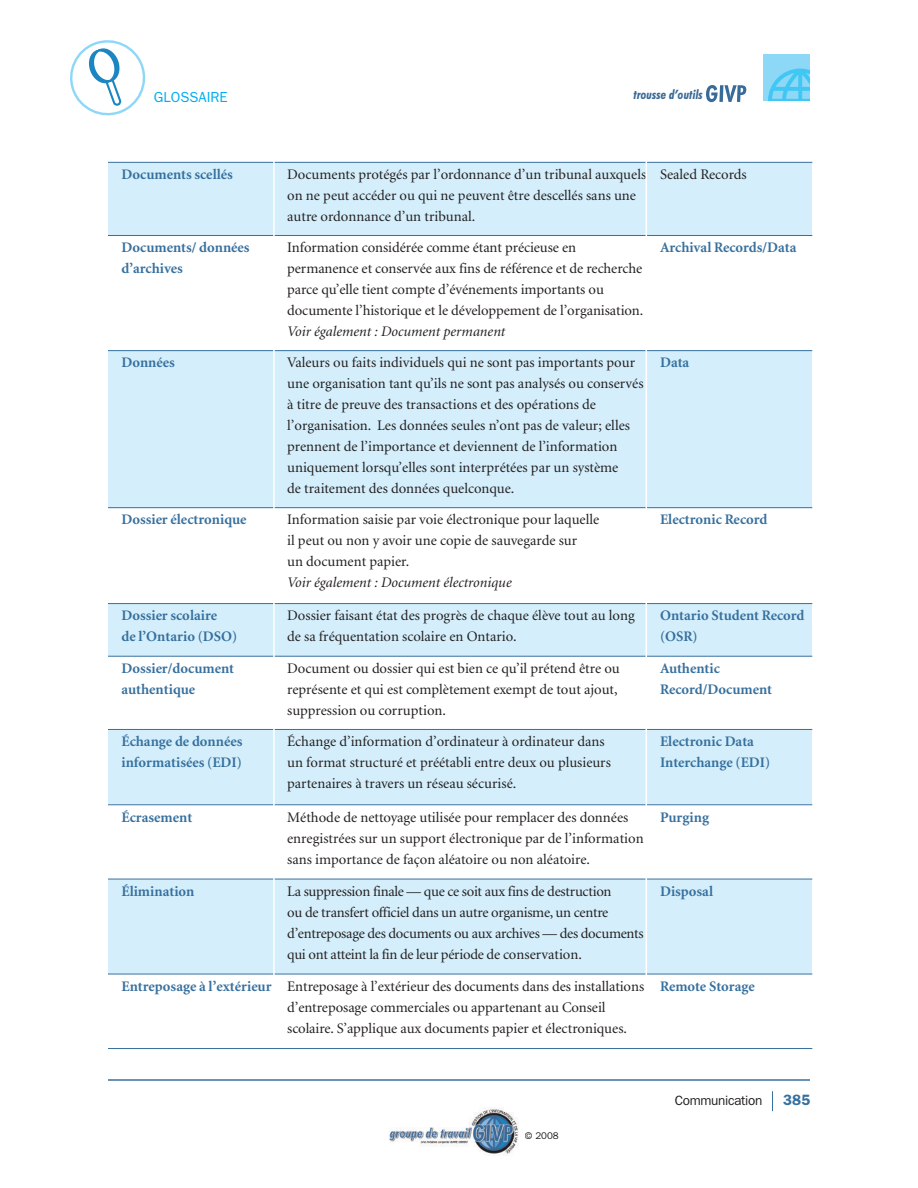
<style>
.page{position:relative;width:918px;height:1188px;background:#fff}
.page>*{position:absolute;margin:0;border:0;box-sizing:border-box;transform-origin:0 0}
.t1{font:600 15px "Franklin Gothic";color:#37709e}
.t2{font:14.7px/21px "Minion";letter-spacing:-.005em;color:#231f20}
.t3{font:700 14.7px/21px "Minion";color:#37709e}
.t4{font:italic 14.7px "Minion";color:#231f20}
.t5{font:14.7px "Franklin Gothic";color:#00aeef}
.t6{font:13.5px "Franklin Gothic";letter-spacing:-.025em;color:#231f20}
.t7{font:italic 700 condensed 12.9px "Futura BT";color:#396a95}
.t8{font:9.75px "Franklin Gothic";color:#231f20}
.s1{font-weight:700;color:#37709e}
</style>
<div class="page">
<div style="left:763px;top:54px;width:47px;height:47px;background:#8dd7f7"></div>
<svg style="left:768px;top:69px;width:42px;height:32px"></svg>
<svg style="left:706px;top:85px;width:40px;height:17px"></svg>
<hr style="left:108px;top:1079px;width:702px;height:2px;background:#37709e">
<svg style="left:772px;top:1091px;width:1px;height:20px"></svg>
<svg style="left:70px;top:40px;width:76px;height:76px"></svg>
<img style="left:389px;top:1108px;width:130px;height:48px">
<div style="left:108px;top:162px;width:166px;height:73px;background:#d4effb"></div>
<div style="left:274px;top:162px;width:373px;height:73px;background:#d4effb"></div>
<div style="left:647px;top:162px;width:165px;height:73px;background:#d4effb"></div>
<div style="left:108px;top:351px;width:166px;height:157px;background:#d4effb"></div>
<div style="left:274px;top:351px;width:373px;height:157px;background:#d4effb"></div>
<div style="left:647px;top:351px;width:165px;height:157px;background:#d4effb"></div>
<div style="left:108px;top:604px;width:166px;height:52px;background:#d4effb"></div>
<div style="left:274px;top:604px;width:373px;height:52px;background:#d4effb"></div>
<div style="left:647px;top:604px;width:165px;height:52px;background:#d4effb"></div>
<div style="left:108px;top:729px;width:166px;height:76px;background:#d4effb"></div>
<div style="left:274px;top:729px;width:373px;height:76px;background:#d4effb"></div>
<div style="left:647px;top:729px;width:165px;height:76px;background:#d4effb"></div>
<div style="left:108px;top:879px;width:166px;height:95px;background:#d4effb"></div>
<div style="left:274px;top:879px;width:373px;height:95px;background:#d4effb"></div>
<div style="left:647px;top:879px;width:165px;height:95px;background:#d4effb"></div>
<hr style="left:108px;top:162px;width:704px;height:1px;background:#37709e">
<hr style="left:108px;top:235px;width:704px;height:1px;background:#37709e">
<hr style="left:108px;top:350px;width:704px;height:1px;background:#37709e">
<hr style="left:108px;top:507px;width:704px;height:1px;background:#37709e">
<hr style="left:108px;top:603px;width:704px;height:1px;background:#37709e">
<hr style="left:108px;top:656px;width:704px;height:1px;background:#37709e">
<hr style="left:108px;top:729px;width:704px;height:1px;background:#37709e">
<hr style="left:108px;top:804px;width:704px;height:1px;background:#37709e">
<hr style="left:108px;top:879px;width:704px;height:1px;background:#37709e">
<hr style="left:108px;top:974px;width:704px;height:1px;background:#37709e">
<hr style="left:108px;top:1048px;width:704px;height:1px;background:#37709e">
<hr style="left:273px;top:157px;width:2px;height:883px;background:#fff">
<hr style="left:646px;top:157px;width:1px;height:884px;background:#fff">
<p class="t5" style="left:154px;top:88px;width:75px">GLOSSAIRE</p>
<p class="t7" style="left:634px;top:86px;width:71px">trousse d’outils</p>
<p class="t3" style="left:122px;top:165px;width:113px">Documents scellés</p>
<p class="t2" style="left:287px;top:165px;width:361px">Documents protégés par l’ordonnance d’un tribunal auxquels on ne peut accéder ou qui ne peuvent être descellés sans une autre ordonnance d’un tribunal.</p>
<p class="t2" style="left:660px;top:165px;width:88px">Sealed Records</p>
<p class="t3" style="left:121px;top:238px;width:130px">Documents/ données d’archives</p>
<p class="t2" style="left:287px;top:238px;width:358px">Information considérée comme étant précieuse en permanence et conservée aux fins de référence et de recherche parce qu’elle tient compte d’événements importants ou documente l’historique et le développement de l’organisation.</p>
<p class="t4" style="left:287px;top:326px;width:220px">Voir également : Document permanent</p>
<p class="t3" style="left:660px;top:238px;width:138px">Archival Records/Data</p>
<p class="t3" style="left:122px;top:353px;width:55px">Données</p>
<p class="t2" style="left:287px;top:353px;width:358px">Valeurs ou faits individuels qui ne sont pas importants pour une organisation tant qu’ils ne sont pas analysés ou conservés à titre de preuve des transactions et des opérations de l’organisation. Les données seules n’ont pas de valeur; elles prennent de l’importance et deviennent de l’information uniquement lorsqu’elles sont interprétées par un système<br>de traitement des données quelconque.</p>
<p class="t3" style="left:660px;top:353px;width:31px">Data</p>
<p class="t3" style="left:121px;top:510px;width:127px">Dossier électronique</p>
<p class="t2" style="left:287px;top:510px;width:314px">Information saisie par voie électronique pour laquelle il peut ou non y avoir une copie de sauvegarde sur<br>un document papier.</p>
<p class="t4" style="left:287px;top:577px;width:226px">Voir également : Document électronique</p>
<p class="t3" style="left:660px;top:510px;width:109px">Electronic Record</p>
<p class="t3" style="left:122px;top:606px;width:117px">Dossier scolaire<br>de l’Ontario (DSO)</p>
<p class="t2" style="left:287px;top:606px;width:349px">Dossier faisant état des progrès de chaque élève tout au long de sa fréquentation scolaire en Ontario.</p>
<p class="t3" style="left:660px;top:606px;width:146px">Ontario Student Record (OSR)</p>
<p class="t3" style="left:122px;top:659px;width:114px">Dossier/document authentique</p>
<p class="t2" style="left:287px;top:659px;width:334px">Document ou dossier qui est bien ce qu’il prétend être ou représente et qui est complètement exempt de tout ajout, suppression ou corruption.</p>
<p class="t3" style="left:660px;top:659px;width:113px">Authentic<br>Record/Document</p>
<p class="t3" style="left:121px;top:732px;width:122px">Échange de données informatisées (EDI)</p>
<p class="t2" style="left:287px;top:732px;width:325px">Échange d’information d’ordinateur à ordinateur dans un format structuré et préétabli entre deux ou plusieurs partenaires à travers un réseau sécurisé.</p>
<p class="t3" style="left:660px;top:732px;width:112px">Electronic Data<br>Interchange (EDI)</p>
<p class="t3" style="left:122px;top:808px;width:72px">Écrasement</p>
<p class="t2" style="left:287px;top:808px;width:358px">Méthode de nettoyage utilisée pour remplacer des données enregistrées sur un support électronique par de l’information sans importance de façon aléatoire ou non aléatoire.</p>
<p class="t3" style="left:660px;top:808px;width:50px">Purging</p>
<p class="t3" style="left:122px;top:882px;width:74px">Élimination</p>
<p class="t2" style="left:287px;top:882px;width:358px">La suppression finale — que ce soit aux fins de destruction<br>ou de transfert officiel dans un autre organisme, un centre d’entreposage des documents ou aux archives — des documents qui ont atteint la fin de leur période de conservation.</p>
<p class="t3" style="left:660px;top:882px;width:54px">Disposal</p>
<p class="t2" style="left:287px;top:977px;width:358px;text-indent:-166px"><span class="s1">Entreposage à l’extérieur</span> Entreposage à l’extérieur des documents dans des installations d’entreposage commerciales ou appartenant au Conseil scolaire. S’applique aux documents papier et électroniques.</p>
<p class="t3" style="left:660px;top:977px;width:96px">Remote Storage</p>
<p class="t8" style="left:525px;top:1130px;width:36px">© 2008</p>
<p class="t6" style="left:675px;top:1093px;width:89px">Communication</p>
<p class="t1" style="left:783px;top:1091px;width:28px">385</p>
</div>
